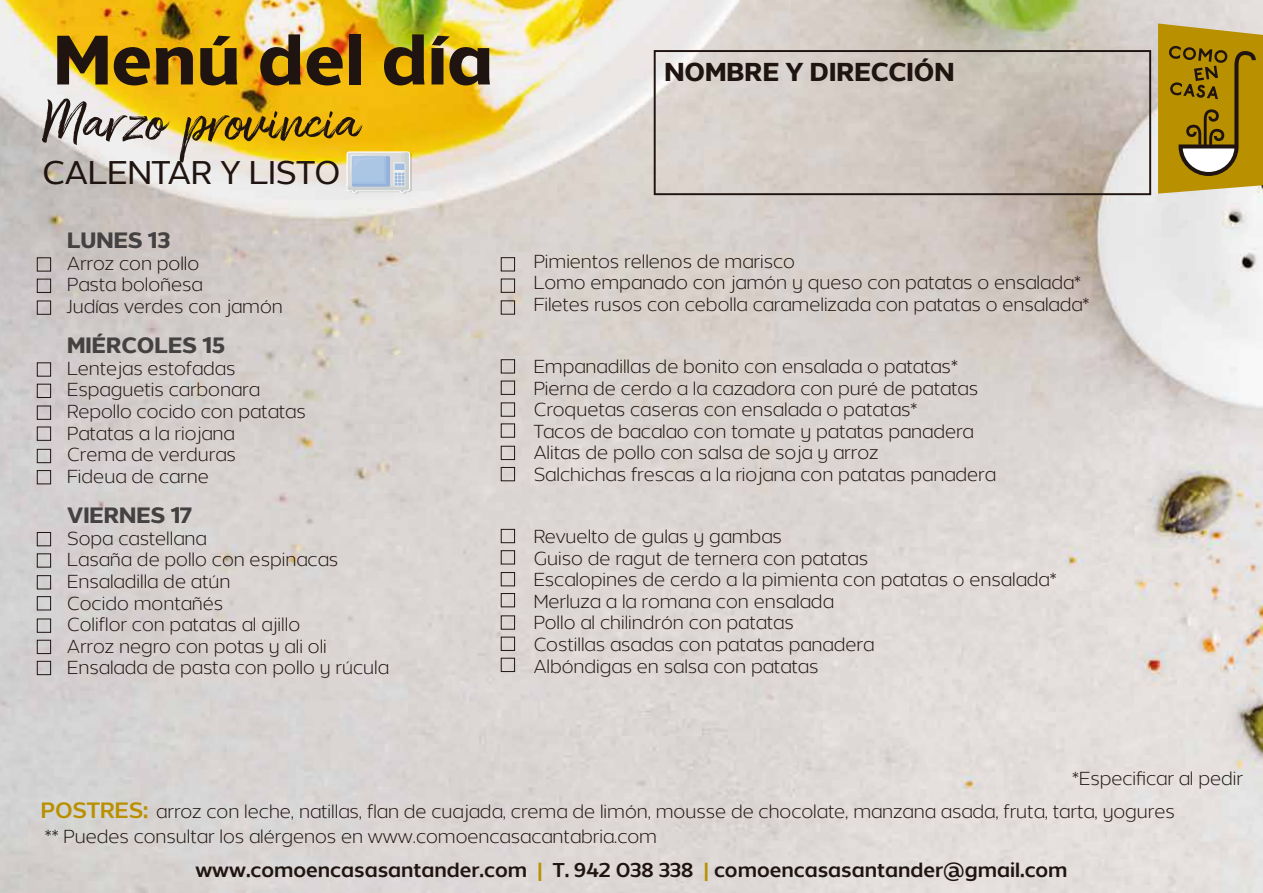
<style>
.page{position:relative;width:1263px;height:893px;background:#fff}
.page>*{position:absolute;margin:0;border:0;box-sizing:border-box;transform-origin:0 0}
.t1{font:700 66.75px "Without Alt Sans";color:#1f1410}
.t2{font:57px "Amithen";color:#1f1410}
.t3{font:500 31.35px "Without Alt Sans";color:#1f1410}
.t4{font:700 24.75px "Without Alt Sans";color:#1f1410}
.t5{font:700 21.3px "Without Alt Sans";color:#434141}
.t6{font:600 19.2px "Without Alt Sans";color:#1f1410}
.t7{font:18px/21.6px "Without Alt Sans";color:#1f1410}
.s1{font-weight:600;font-size:21.3px;color:#b99000}
.s2{color:#b99000}
</style>
<div class="page">
<img style="left:0;top:0;width:1263px;height:893px">
<svg style="left:1158px;top:23px;width:105px;height:171px;background:#ad8c1d"></svg>
<div style="left:37px;top:257px;width:14px;height:15px;border:1px solid #1f1410"></div>
<div style="left:37px;top:279px;width:14px;height:14px;border:1px solid #1f1410"></div>
<div style="left:37px;top:300px;width:14px;height:15px;border:1px solid #1f1410"></div>
<div style="left:37px;top:362px;width:14px;height:15px;border:1px solid #1f1410"></div>
<div style="left:37px;top:384px;width:14px;height:14px;border:1px solid #1f1410"></div>
<div style="left:37px;top:406px;width:14px;height:14px;border:1px solid #1f1410"></div>
<div style="left:37px;top:470px;width:14px;height:14px;border:1px solid #1f1410"></div>
<div style="left:37px;top:426px;width:14px;height:15px;border:1px solid #1f1410"></div>
<div style="left:37px;top:449px;width:14px;height:14px;border:1px solid #1f1410"></div>
<div style="left:37px;top:532px;width:14px;height:14px;border:1px solid #1f1410"></div>
<div style="left:37px;top:553px;width:14px;height:15px;border:1px solid #1f1410"></div>
<div style="left:37px;top:575px;width:14px;height:14px;border:1px solid #1f1410"></div>
<div style="left:37px;top:640px;width:14px;height:14px;border:1px solid #1f1410"></div>
<div style="left:37px;top:596px;width:14px;height:14px;border:1px solid #1f1410"></div>
<div style="left:37px;top:618px;width:14px;height:15px;border:1px solid #1f1410"></div>
<div style="left:37px;top:661px;width:14px;height:14px;border:1px solid #1f1410"></div>
<div style="left:501px;top:257px;width:14px;height:14px;border:1px solid #1f1410"></div>
<div style="left:501px;top:279px;width:14px;height:14px;border:1px solid #1f1410"></div>
<div style="left:501px;top:300px;width:14px;height:15px;border:1px solid #1f1410"></div>
<div style="left:501px;top:359px;width:14px;height:15px;border:1px solid #1f1410"></div>
<div style="left:501px;top:381px;width:14px;height:14px;border:1px solid #1f1410"></div>
<div style="left:501px;top:402px;width:14px;height:15px;border:1px solid #1f1410"></div>
<div style="left:501px;top:467px;width:14px;height:14px;border:1px solid #1f1410"></div>
<div style="left:501px;top:423px;width:14px;height:15px;border:1px solid #1f1410"></div>
<div style="left:501px;top:446px;width:14px;height:14px;border:1px solid #1f1410"></div>
<div style="left:501px;top:529px;width:14px;height:14px;border:1px solid #1f1410"></div>
<div style="left:501px;top:550px;width:14px;height:14px;border:1px solid #1f1410"></div>
<div style="left:501px;top:572px;width:14px;height:14px;border:1px solid #1f1410"></div>
<div style="left:501px;top:637px;width:14px;height:14px;border:1px solid #1f1410"></div>
<div style="left:501px;top:593px;width:14px;height:14px;border:1px solid #1f1410"></div>
<div style="left:501px;top:615px;width:14px;height:15px;border:1px solid #1f1410"></div>
<div style="left:501px;top:658px;width:14px;height:14px;border:1px solid #1f1410"></div>
<svg style="left:346px;top:151px;width:66px;height:43px;background:#c4d0dc"></svg>
<div style="left:654px;top:50px;width:497px;height:145px;border:2px solid #1f1410"></div>
<h1 class="t1" style="left:54px;top:15px;width:441px">Menú del día</h1>
<h2 class="t2" style="left:42px;top:87px;width:318px">Marzo provincia</h2>
<h3 class="t3" style="left:43px;top:152px;width:299px">CALENTAR Y LISTO</h3>
<p class="t5" style="left:67px;top:226px;width:105px">LUNES 13</p>
<p class="t7" style="left:67px;top:252px;width:217px">Arroz con pollo<br>Pasta boloñesa<br>Judías verdes con jamón</p>
<p class="t5" style="left:67px;top:331px;width:159px">MIÉRCOLES 15</p>
<p class="t7" style="left:67px;top:357px;width:240px">Lentejas estofadas<br>Espaguetis carbonara<br>Repollo cocido con patatas<br>Patatas a la riojana<br>Crema de verduras<br>Fideua de carne</p>
<p class="t5" style="left:67px;top:501px;width:126px">VIERNES 17</p>
<p class="t7" style="left:67px;top:527px;width:323px">Sopa castellana<br>Lasaña de pollo con espinacas<br>Ensaladilla de atún<br>Cocido montañés<br>Coliflor con patatas al ajillo<br>Arroz negro con potas y ali oli<br>Ensalada de pasta con pollo y rúcula</p>
<h3 class="t4" style="left:664px;top:56px;width:292px">NOMBRE Y DIRECCIÓN</h3>
<p class="t7" style="left:534px;top:250px;width:557px">Pimientos rellenos de marisco<br>Lomo empanado con jamón y queso con patatas o ensalada*<br>Filetes rusos con cebolla caramelizada con patatas o ensalada*</p>
<p class="t7" style="left:534px;top:356px;width:464px">Empanadillas de bonito con ensalada o patatas* Pierna de cerdo a la cazadora con puré de patatas Croquetas caseras con ensalada o patatas*<br>Tacos de bacalao con tomate y patatas panadera Alitas de pollo con salsa de soja y arroz<br>Salchichas frescas a la riojana con patatas panadera</p>
<p class="t7" style="left:534px;top:526px;width:524px">Revuelto de gulas y gambas<br>Guiso de ragut de ternera con patatas<br>Escalopines de cerdo a la pimienta con patatas o ensalada* Merluza a la romana con ensalada<br>Pollo al chilindrón con patatas<br>Costillas asadas con patatas panadera<br>Albóndigas en salsa con patatas</p>
<p class="t7" style="left:1072px;top:768px;width:172px">*Especificar al pedir</p>
<p class="t7" style="left:41px;top:800px;width:1135px"><span class="s1">POSTRES:</span> arroz con leche, natillas, flan de cuajada, crema de limón, mousse de chocolate, manzana asada, fruta, tarta, yogures</p>
<p class="t7" style="left:45px;top:825px;width:614px">** Puedes consultar los alérgenos en www.comoencasacantabria.com</p>
<p class="t6" style="left:195px;top:857px;width:874px">www.comoencasasantander.com <span class="s2">|</span> T. 942 038 338 <span class="s2">|</span> comoencasasantander@gmail.com</p>
</div>
